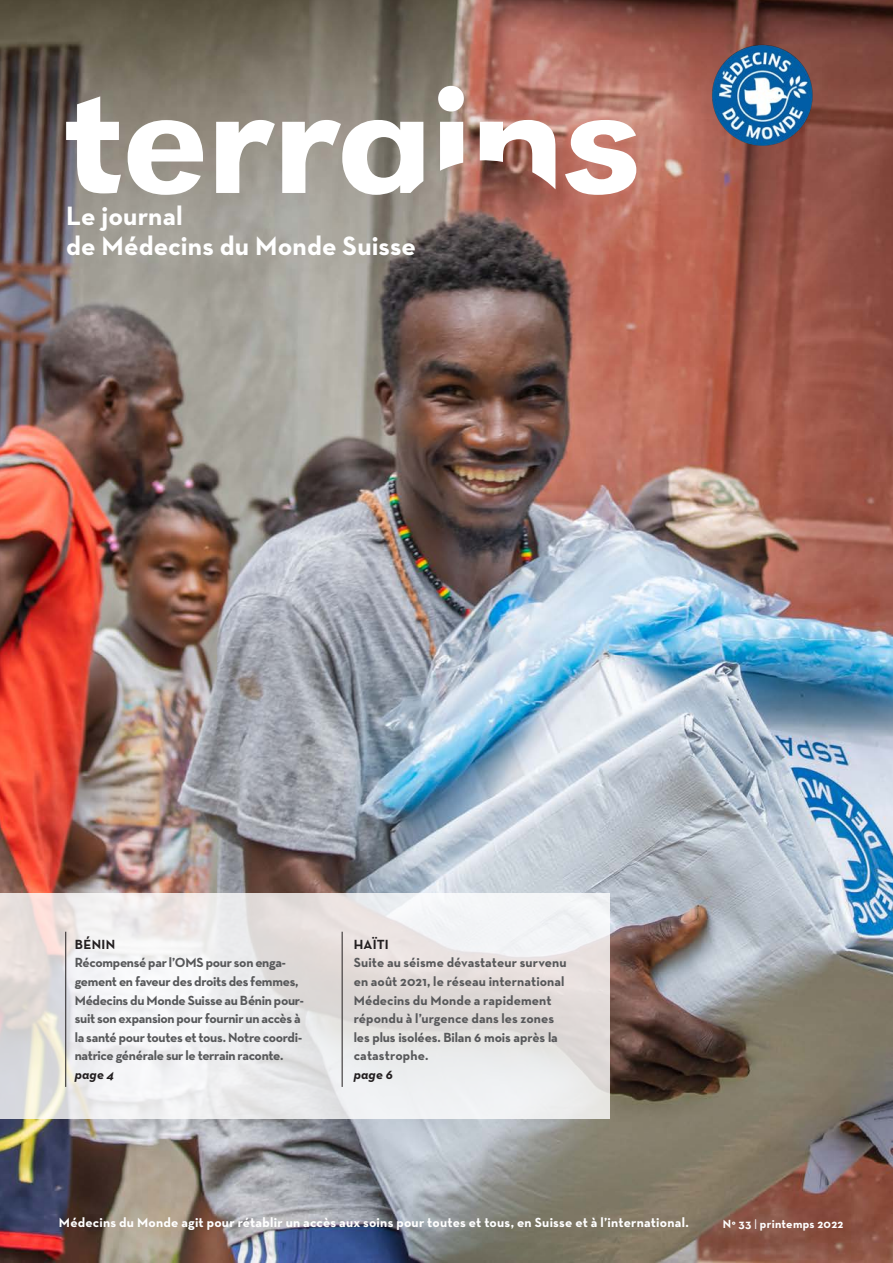
<style>
.page{position:relative;width:893px;height:1263px;background:#fff}
.page>*{position:absolute;margin:0;border:0;box-sizing:border-box;transform-origin:0 0}
.Titre_century_gothic{font:700 27px/30px "Neutra Text";letter-spacing:.005em;color:#fff}
.Texte_courant_Minion{font:700 13.5px/18.6px "Neutra Text";letter-spacing:-.015em;color:#57585a}
.Texte_courant_Minion-2{font:700 13.5px/18.6px "Neutra Text";letter-spacing:.005em;color:#57585a}
.Sous-titre_century_1{font:700 13.5px "Neutra Text";letter-spacing:.015em;color:#fff}
.Texte_courant_Minion-3{font:700 13.5px "Neutra Text";letter-spacing:.03em;color:#231f20}
.Texte_courant_Minion-4{font:italic 700 13.5px "Neutra Text";color:#231f20}
.Titre_century_gothic-2{font:700 12px "Neutra Text";letter-spacing:.025em;color:#fff}
.s1{color:#231f20}
.s2{font-style:italic;color:#231f20}
.s3{font-weight:400;font-size:14.25px}
</style>
<div class="page">
<img style="left:0;top:0;width:893px;height:1263px">
<svg style="left:0;top:893px;width:609px;height:225px"></svg>
<hr style="left:65px;top:932px;width:1px;height:155px;background:#231f20">
<hr style="left:342px;top:932px;width:1px;height:155px;background:#231f20">
<img style="left:707px;top:40px;width:111px;height:110px">
<svg style="left:66px;top:86px;width:570px;height:109px"></svg>
<p class="Titre_century_gothic" style="left:66px;top:200px;width:351px">Le journal<br>de Médecins du Monde Suisse</p>
<p class="Texte_courant_Minion-3" style="left:75px;top:936px;width:42px">BÉNIN</p>
<p class="Texte_courant_Minion" style="left:75px;top:953px;width:231px">Récompensé par l’OMS pour son enga&shy;gement en faveur des droits des femmes, Médecins du Monde Suisse au Bénin pour&shy;suit son expansion pour fournir un accès à la santé pour toutes et tous. Notre coordi&shy;natrice générale sur le terrain raconte.</p>
<p class="Texte_courant_Minion-4" style="left:75px;top:1066px;width:41px">page 4</p>
<p class="Texte_courant_Minion-2" style="left:354px;top:934px;width:214px"><span class="s1">HAÏTI<br></span>Suite au séisme dévastateur survenu en août 2021, le réseau international<br>Médecins du Monde a rapidement répondu à l’urgence dans les zones les plus isolées. Bilan 6 mois après la catastrophe.<br><span class="s2">page 6</span></p>
<p class="Sous-titre_century_1" style="left:59px;top:1214px;width:631px">Médecins du Monde agit pour rétablir un accès aux soins pour toutes et tous, en Suisse et à l’international.</p>
<p class="Titre_century_gothic-2" style="left:723px;top:1216px;width:122px">N° 33 <span class="s3">I</span> printemps 2022</p>
</div>
